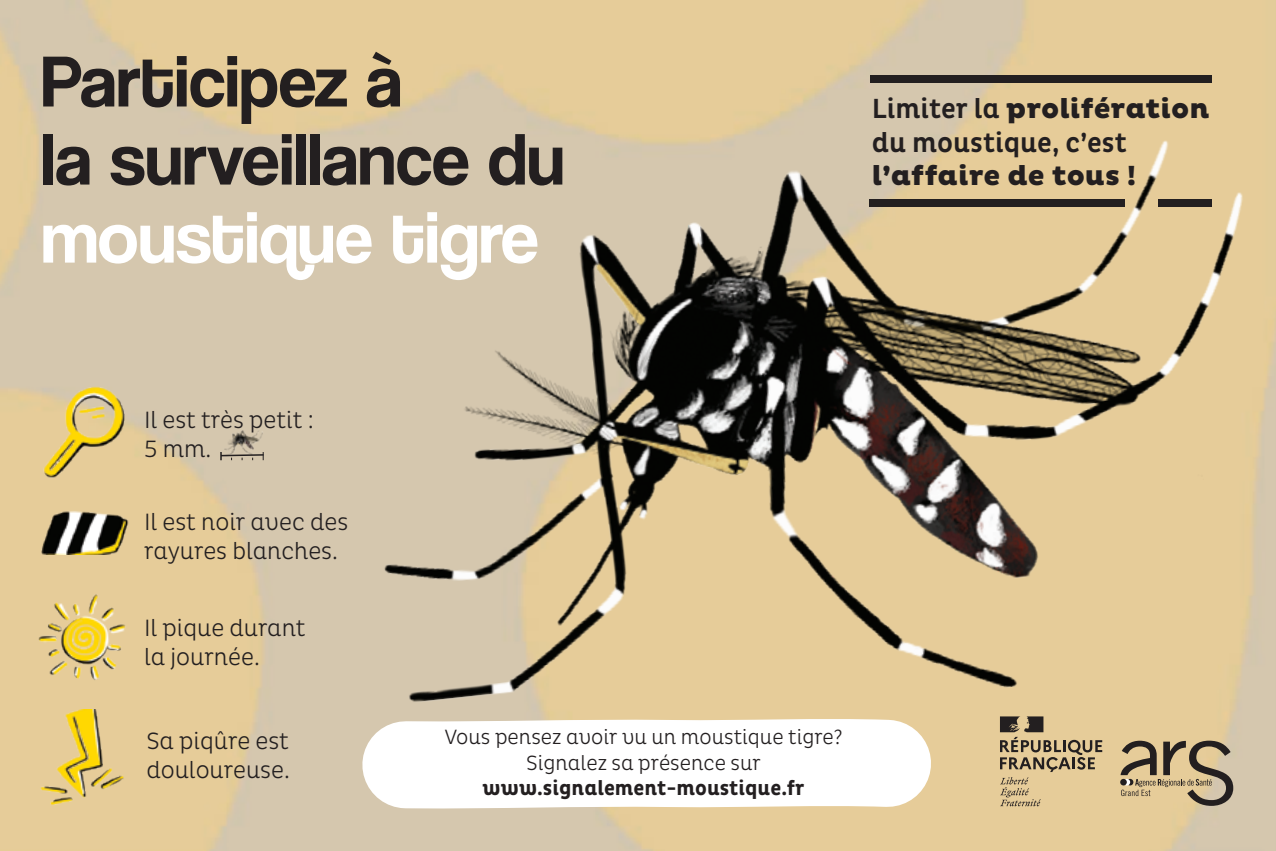
<style>
.page{position:relative;width:1276px;height:851px;background:#fff}
.page>*{position:absolute;margin:0;border:0;box-sizing:border-box;transform-origin:0 0}
.t1{font:75px "Coolvetica Rg";color:#231f20}
.t2{font:75px "Coolvetica Rg";color:#fff}
.t3{font:800 28.2px "Pluto";color:#231f20}
.t4{font:500 28.2px "Pluto Cond";color:#231f20}
.t5{font:300 24px "Pluto Cond";color:#231f20}
.t6{font:300 21px "Pluto Cond";color:#231f20}
.t7{font:700 21px "Pluto Cond";color:#231f20}
.s1{font-family:"Pluto Cond";font-weight:500}
</style>
<div class="page">
<img style="left:0;top:0;width:1276px;height:850px">
<img style="left:226px;top:63px;width:1050px;height:779px">
<svg style="left:1000px;top:777px;width:40px;height:29px"></svg>
<svg style="left:1000px;top:716px;width:102px;height:55px;background:#ac9875"></svg>
<svg style="left:1120px;top:740px;width:113px;height:65px;background:#a99777"></svg>
<img style="left:220px;top:427px;width:47px;height:34px">
<img style="left:30px;top:590px;width:109px;height:95px">
<img style="left:28px;top:709px;width:116px;height:99px">
<img style="left:28px;top:373px;width:111px;height:108px">
<img style="left:37px;top:495px;width:108px;height:59px">
<hr style="left:221px;top:454px;width:42px;height:2px;background:#231f20">
<div style="left:870px;top:75px;width:341px;height:8px;background:#231f20"></div>
<div style="left:870px;top:199px;width:255px;height:8px;background:#231f20"></div>
<div style="left:1158px;top:199px;width:53px;height:8px;background:#231f20"></div>
<svg style="left:318px;top:677px;width:659px;height:173px"></svg>
<p class="t1" style="left:41px;top:37px;width:362px">Participez à</p>
<p class="t1" style="left:41px;top:115px;width:525px">la surveillance du</p>
<p class="t2" style="left:41px;top:193px;width:499px">moustique tigre</p>
<p class="t3" style="left:872px;top:92px;width:339px"><span class="s1">Limiter la</span> prolifération</p>
<p class="t4" style="left:872px;top:126px;width:256px">du moustique, c’est</p>
<p class="t3" style="left:872px;top:160px;width:266px">l’affaire de tous !</p>
<p class="t5" style="left:144px;top:406px;width:171px">Il est très petit :</p>
<p class="t5" style="left:144px;top:435px;width:68px">5 mm.</p>
<p class="t5" style="left:144px;top:508px;width:205px">Il est noir avec des</p>
<p class="t5" style="left:144px;top:537px;width:195px">rayures blanches.</p>
<p class="t5" style="left:144px;top:614px;width:163px">Il pique durant</p>
<p class="t5" style="left:144px;top:642px;width:117px">la journée.</p>
<p class="t5" style="left:146px;top:727px;width:144px">Sa piqûre est</p>
<p class="t5" style="left:146px;top:756px;width:145px">douloureuse.</p>
<p class="t6" style="left:444px;top:725px;width:400px">Vous pensez avoir vu un moustique tigre?</p>
<p class="t6" style="left:526px;top:750px;width:236px">Signalez sa présence sur</p>
<p class="t7" style="left:482px;top:775px;width:323px">www.signalement-moustique.fr</p>
</div>
